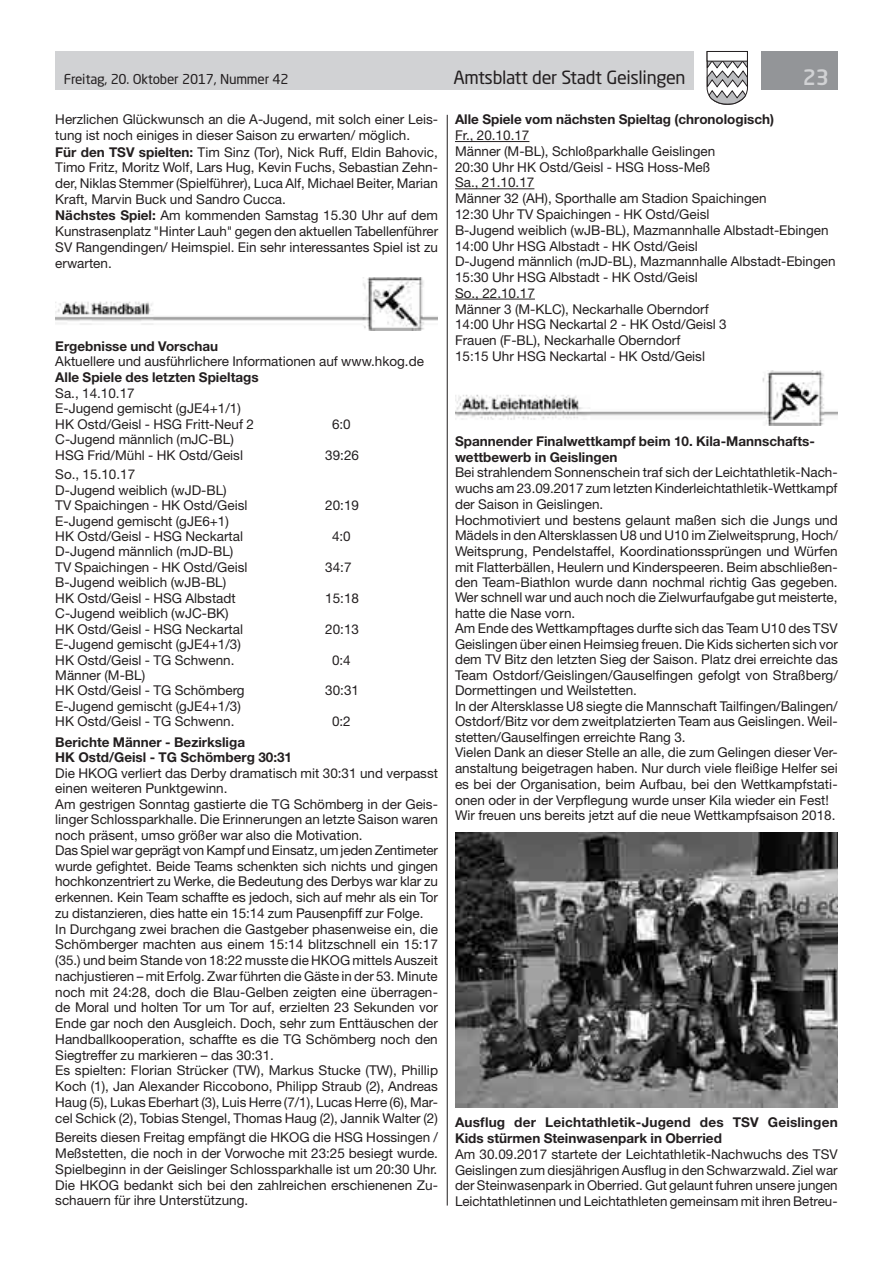
<style>
.page{position:relative;width:893px;height:1263px;background:#fff}
.page>*{position:absolute;margin:0;border:0;box-sizing:border-box;transform-origin:0 0}
.t1{font:500 21px "Neo Sans Std";color:#d1d2d4}
.t2{font:18px "Neo Sans Std";letter-spacing:-.02em;color:#231f20}
.t3{font:13.5px/15.6px "Helvetica Neue LT Std";color:#231f20}
.t4{font:700 13.5px/15.8px "Helvetica Neue LT Std";color:#231f20}
.t5{font:13.5px "Neo Sans Std";letter-spacing:-.015em;color:#231f20}
.s1{font-weight:700}
</style>
<div class="page">
<div style="left:55px;top:51px;width:639px;height:38px;background:#d1d2d4"></div>
<div style="left:761px;top:51px;width:77px;height:38px;background:#939598"></div>
<svg style="left:706px;top:51px;width:42px;height:54px"></svg>
<div style="left:707px;top:51px;width:41px;height:10px;background:#fff;border:1px solid #231f20"></div>
<hr style="left:447px;top:115px;width:1px;height:1090px;background:#231f20">
<img style="left:55px;top:277px;width:383px;height:54px">
<hr style="left:455px;top:141px;width:74px;height:1px;background:#231f20">
<hr style="left:455px;top:188px;width:79px;height:1px;background:#231f20">
<hr style="left:455px;top:299px;width:80px;height:1px;background:#231f20">
<img style="left:455px;top:370px;width:383px;height:56px">
<img style="left:455px;top:832px;width:383px;height:275px">
<p class="t5" style="left:64px;top:71px;width:226px">Freitag, 20. Oktober 2017, Nummer 42</p>
<h2 class="t2" style="left:453px;top:66px;width:234px">Amtsblatt der Stadt Geislingen</h2>
<h1 class="t1" style="left:803px;top:64px;width:28px">23</h1>
<p class="t3" style="left:55px;top:112px;width:384px">Herzlichen Glückwunsch an die A-Jugend, mit solch einer Leis&shy;tung ist noch einiges in dieser Saison zu erwarten/ möglich.<br><span class="s1">Für den TSV spielten:</span> Tim Sinz (Tor), Nick Ruff, Eldin Bahovic, Timo Fritz, Moritz Wolf, Lars Hug, Kevin Fuchs, Sebastian Zehn&shy;der, Niklas Stemmer (Spielführer), Luca Alf, Michael Beiter, Marian Kraft, Marvin Buck und Sandro Cucca.<br><span class="s1">Nächstes Spiel:</span> Am kommenden Samstag 15.30 Uhr auf dem Kunstrasenplatz "Hinter Lauh" gegen den aktuellen Tabellenführer SV Rangendingen/ Heimspiel. Ein sehr interessantes Spiel ist zu erwarten.</p>
<p class="t4" style="left:455px;top:111px;width:321px">Alle Spiele vom nächsten Spieltag (chronologisch)</p>
<p class="t3" style="left:455px;top:127px;width:382px">Fr., 20.10.17<br>Männer (M-BL), Schloßparkhalle Geislingen<br>20:30 Uhr HK Ostd/Geisl - HSG Hoss-Meß<br>Sa., 21.10.17<br>Männer 32 (AH), Sporthalle am Stadion Spaichingen<br>12:30 Uhr TV Spaichingen - HK Ostd/Geisl<br>B-Jugend weiblich (wJB-BL), Mazmannhalle Albstadt-Ebingen 14:00 Uhr HSG Albstadt - HK Ostd/Geisl<br>D-Jugend männlich (mJD-BL), Mazmannhalle Albstadt-Ebingen 15:30 Uhr HSG Albstadt - HK Ostd/Geisl<br>So., 22.10.17<br>Männer 3 (M-KLC), Neckarhalle Oberndorf<br>14:00 Uhr HSG Neckartal 2 - HK Ostd/Geisl 3<br>Frauen (F-BL), Neckarhalle Oberndorf<br>15:15 Uhr HSG Neckartal - HK Ostd/Geisl</p>
<p class="t4" style="left:55px;top:338px;width:165px">Ergebnisse und Vorschau</p>
<p class="t3" style="left:55px;top:353px;width:370px">Aktuellere und ausführlichere Informationen auf www.hkog.de</p>
<p class="t4" style="left:55px;top:369px;width:205px">Alle Spiele des letzten Spieltags</p>
<p class="t3" style="left:55px;top:385px;width:200px">Sa., 14.10.17<br>E-Jugend gemischt (gJE4+1/1)<br>HK Ostd/Geisl - HSG Fritt-Neuf 2</p>
<p class="t3" style="left:332px;top:416px;width:20px">6:0</p>
<p class="t3" style="left:55px;top:431px;width:189px">C-Jugend männlich (mJC-BL)<br>HSG Frid/Mühl - HK Ostd/Geisl</p>
<p class="t3" style="left:55px;top:466px;width:194px">So., 15.10.17<br>D-Jugend weiblich (wJD-BL)<br>TV Spaichingen - HK Ostd/Geisl</p>
<p class="t3" style="left:55px;top:513px;width:189px">E-Jugend gemischt (gJE6+1)<br>HK Ostd/Geisl - HSG Neckartal</p>
<p class="t3" style="left:55px;top:544px;width:194px">D-Jugend männlich (mJD-BL)<br>TV Spaichingen - HK Ostd/Geisl</p>
<p class="t3" style="left:55px;top:575px;width:182px">B-Jugend weiblich (wJB-BL)<br>HK Ostd/Geisl - HSG Albstadt</p>
<p class="t3" style="left:55px;top:605px;width:189px">C-Jugend weiblich (wJC-BK)<br>HK Ostd/Geisl - HSG Neckartal</p>
<p class="t3" style="left:55px;top:636px;width:187px">E-Jugend gemischt (gJE4+1/3)<br>HK Ostd/Geisl - TG Schwenn.</p>
<p class="t3" style="left:55px;top:667px;width:191px">Männer (M-BL)<br>HK Ostd/Geisl - TG Schömberg</p>
<p class="t3" style="left:55px;top:698px;width:187px">E-Jugend gemischt (gJE4+1/3)<br>HK Ostd/Geisl - TG Schwenn.</p>
<p class="t3" style="left:325px;top:447px;width:35px">39:26</p>
<p class="t3" style="left:325px;top:497px;width:35px">20:19</p>
<p class="t3" style="left:332px;top:528px;width:20px">4:0</p>
<p class="t3" style="left:325px;top:559px;width:28px">34:7</p>
<p class="t3" style="left:325px;top:590px;width:35px">15:18</p>
<p class="t3" style="left:325px;top:621px;width:35px">20:13</p>
<p class="t3" style="left:332px;top:652px;width:20px">0:4</p>
<p class="t3" style="left:325px;top:683px;width:35px">30:31</p>
<p class="t3" style="left:332px;top:714px;width:20px">0:2</p>
<p class="t4" style="left:55px;top:734px;width:238px">Berichte Männer - Bezirksliga<br>HK Ostd/Geisl - TG Schömberg 30:31</p>
<p class="t3" style="left:55px;top:765px;width:384px">Die HKOG verliert das Derby dramatisch mit 30:31 und verpasst einen weiteren Punktgewinn.<br>Am gestrigen Sonntag gastierte die TG Schömberg in der Geis&shy;linger Schlossparkhalle. Die Erinnerungen an letzte Saison waren noch präsent, umso größer war also die Motivation.<br>Das Spiel war geprägt von Kampf und Einsatz, um jeden Zentimeter wurde gefightet. Beide Teams schenkten sich nichts und gingen hochkonzentriert zu Werke, die Bedeutung des Derbys war klar zu erkennen. Kein Team schaffte es jedoch, sich auf mehr als ein Tor zu distanzieren, dies hatte ein 15:14 zum Pausenpfiff zur Folge.<br>In Durchgang zwei brachen die Gastgeber phasenweise ein, die Schömberger machten aus einem 15:14 blitzschnell ein 15:17 (35.) und beim Stande von 18:22 musste die HKOG mittels Auszeit nachjustieren – mit Erfolg. Zwar führten die Gäste in der 53. Minute noch mit 24:28, doch die Blau-Gelben zeigten eine überragen&shy;de Moral und holten Tor um Tor auf, erzielten 23 Sekunden vor Ende gar noch den Ausgleich. Doch, sehr zum Enttäuschen der Handballkooperation, schaffte es die TG Schömberg noch den Siegtreffer zu markieren – das 30:31.<br>Es spielten: Florian Strücker (TW), Markus Stucke (TW), Phillip Koch (1), Jan Alexander Riccobono, Philipp Straub (2), Andreas Haug (5), Lukas Eberhart (3), Luis Herre (7/1), Lucas Herre (6), Mar&shy;cel Schick (2), Tobias Stengel, Thomas Haug (2), Jannik Walter (2)</p>
<p class="t3" style="left:55px;top:1129px;width:384px;text-align:justify">Bereits diesen Freitag empfängt die HKOG die HSG Hossingen / Meßstetten, die noch in der Vorwoche mit 23:25 besiegt wurde.<br>Spielbeginn in der Geislinger Schlossparkhalle ist um 20:30 Uhr.<br>Die HKOG bedankt sich bei den zahlreichen erschienenen Zu&shy;schauern für ihre Unterstützung.</p>
<p class="t4" style="left:455px;top:433px;width:361px">Spannender Finalwettkampf beim 10. Kila-Mannschafts&shy;wettbewerb in Geislingen</p>
<p class="t3" style="left:455px;top:465px;width:384px">Bei strahlendem Sonnenschein traf sich der Leichtathletik-Nach&shy;wuchs am 23.09.2017 zum letzten Kinderleichtathletik-Wettkampf der Saison in Geislingen.<br>Hochmotiviert und bestens gelaunt maßen sich die Jungs und Mädels in den Altersklassen U8 und U10 im Zielweitsprung, Hoch/ Weitsprung, Pendelstaffel, Koordinationssprüngen und Würfen mit Flatterbällen, Heulern und Kinderspeeren. Beim abschließen&shy;den Team-Biathlon wurde dann nochmal richtig Gas gegeben.<br>Wer schnell war und auch noch die Zielwurfaufgabe gut meisterte, hatte die Nase vorn.<br>Am Ende des Wettkampftages durfte sich das Team U10 des TSV Geislingen über einen Heimsieg freuen. Die Kids sicherten sich vor dem TV Bitz den letzten Sieg der Saison. Platz drei erreichte das Team Ostdorf/Geislingen/Gauselfingen gefolgt von Straßberg/ Dormettingen und Weilstetten.<br>In der Altersklasse U8 siegte die Mannschaft Tailfingen/Balingen/ Ostdorf/Bitz vor dem zweitplatzierten Team aus Geislingen. Weil&shy;stetten/Gauselfingen erreichte Rang 3.<br>Vielen Dank an dieser Stelle an alle, die zum Gelingen dieser Ver&shy;anstaltung beigetragen haben. Nur durch viele fleißige Helfer sei es bei der Organisation, beim Aufbau, bei den Wettkampfstati&shy;onen oder in der Verpflegung wurde unser Kila wieder ein Fest!<br>Wir freuen uns bereits jetzt auf die neue Wettkampfsaison 2018.</p>
<p class="t4" style="left:455px;top:1114px;width:384px">Ausflug der Leichtathletik-Jugend des TSV Geislingen<br>Kids stürmen Steinwasenpark in Oberried</p>
<p class="t3" style="left:455px;top:1146px;width:384px;text-align:justify">Am 30.09.2017 startete der Leichtathletik-Nachwuchs des TSV Geislingen zum diesjährigen Ausflug in den Schwarzwald. Ziel war der Steinwasenpark in Oberried. Gut gelaunt fuhren unsere jungen Leichtathletinnen und Leichtathleten gemeinsam mit ihren Betreu-</p>
</div>
